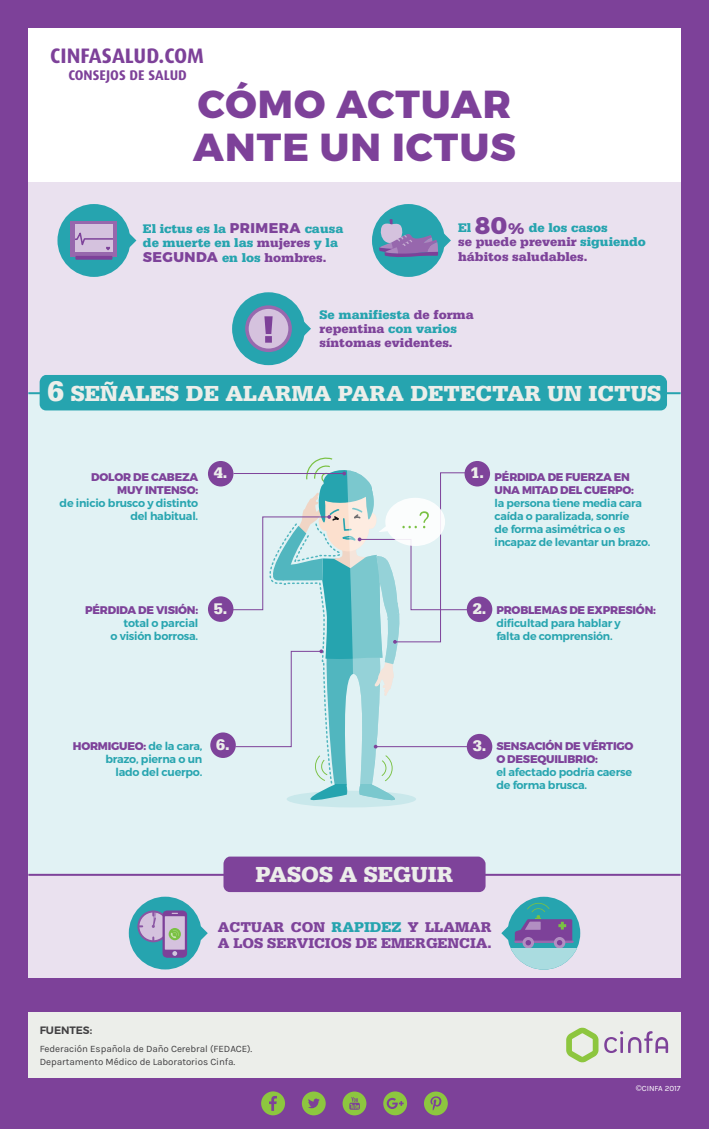
<style>
.page{position:relative;width:709px;height:1129px;background:#fff}
.page>*{position:absolute;margin:0;border:0;box-sizing:border-box;transform-origin:0 0}
.t1{font:800 39px/43px "Montserrat";letter-spacing:.03em;color:#7d4199}
.t2{font:900 23px "Serifa";color:#eceeea}
.t3{font:700 21px "Dax";letter-spacing:-.005em;color:#7d4199}
.t4{font:900 16.3px "Serifa";color:#eceeea}
.t5{font:900 15px/15.8px "Serifa";color:#7e439a}
.t6{font:700 14px "Dax";color:#7d4199}
.t7{font:900 13.1px/14.3px "Serifa";color:#7e439a}
.t8{font:900 13.1px/14.3px "Serifa";color:#26a4af}
.t9{font:600 11.1px/13px "Montserrat";letter-spacing:-.02em;color:#28a5b0;text-align:right}
.t10{font:800 11.1px/13px "Montserrat";letter-spacing:-.02em;color:#7e439a}
.t11{font:600 11px/13px "Montserrat";letter-spacing:-.02em;color:#28a5b0}
.t12{font:600 10.7px "Montserrat";letter-spacing:-.005em;color:#414042}
.t13{font:9.7px/13.6px "Karla";letter-spacing:-.005em;color:#414042}
.t14{font:8px "Karla";color:#fff}
.s1{font-family:"Montserrat";font-weight:800;font-size:14.1px;color:#7e439a}
.s2{color:#7e439a}
.s3{color:#26a4af}
.s4{font-family:"Montserrat";font-weight:800;font-size:24px}
.s5{font-family:"Montserrat";font-weight:800;font-size:15.4px}
.s6{font-size:30px}
.s7{font-weight:800;color:#7e439a}
.s8{font-family:"Myriad Pro";font-size:9px}
</style>
<div class="page">
<div style="left:0;top:0;width:709px;height:1128px;background:#7d4199"></div>
<div style="left:28px;top:393px;width:652px;height:486px;background:#e1f2f4"></div>
<div style="left:28px;top:28px;width:652px;height:154px;background:#fff"></div>
<div style="left:28px;top:182px;width:652px;height:211px;background:#eae1ef"></div>
<div style="left:28px;top:874px;width:652px;height:103px;background:#eae1ef"></div>
<div style="left:28px;top:1012px;width:652px;height:65px;background:#eceeea"></div>
<hr style="left:28px;top:873px;width:652px;height:2px;background:#7e439a">
<div style="left:223px;top:856px;width:262px;height:36px;background:#7e439a"></div>
<hr style="left:28px;top:392px;width:652px;height:2px;background:#26a4af">
<div style="left:40px;top:375px;width:627px;height:35px;background:#26a4af"></div>
<div style="left:208px;top:461px;width:25px;height:25px;background:#7e439a;border-radius:50%"></div>
<div style="left:208px;top:596px;width:25px;height:26px;background:#7e439a;border-radius:50%"></div>
<div style="left:210px;top:732px;width:26px;height:26px;background:#7e439a;border-radius:50%"></div>
<div style="left:464px;top:461px;width:26px;height:25px;background:#7e439a;border-radius:50%"></div>
<div style="left:467px;top:733px;width:25px;height:26px;background:#7e439a;border-radius:50%"></div>
<div style="left:467px;top:596px;width:25px;height:26px;background:#7e439a;border-radius:50%"></div>
<div style="left:287px;top:790px;width:129px;height:17px;background:#c9e8eb;border-radius:50%"></div>
<svg style="left:604px;top:1031px;width:64px;height:21px"></svg>
<svg style="left:566px;top:1027px;width:32px;height:35px"></svg>
<div style="left:302px;top:1091px;width:24px;height:24px;background:#8dc63f;border-radius:50%"></div>
<svg style="left:308px;top:1098px;width:12px;height:10px"></svg>
<div style="left:342px;top:1091px;width:24px;height:24px;background:#8dc63f;border-radius:50%"></div>
<svg style="left:349px;top:1097px;width:11px;height:12px"></svg>
<div style="left:424px;top:1091px;width:24px;height:24px;background:#8dc63f;border-radius:50%"></div>
<svg style="left:430px;top:1096px;width:11px;height:14px"></svg>
<div style="left:383px;top:1091px;width:24px;height:24px;background:#8dc63f;border-radius:50%"></div>
<svg style="left:387px;top:1097px;width:16px;height:11px"></svg>
<svg style="left:261px;top:1091px;width:24px;height:24px"></svg>
<div style="left:129px;top:896px;width:73px;height:73px;background:#26a4af;border-radius:50%"></div>
<svg style="left:201px;top:926px;width:7px;height:14px"></svg>
<div style="left:507px;top:896px;width:73px;height:73px;background:#26a4af;border-radius:50%"></div>
<svg style="left:522px;top:936px;width:12px;height:12px"></svg>
<svg style="left:554px;top:936px;width:11px;height:12px"></svg>
<svg style="left:501px;top:902px;width:72px;height:43px"></svg>
<svg style="left:510px;top:948px;width:67px;height:21px"></svg>
<svg style="left:137px;top:910px;width:50px;height:47px"></svg>
<svg style="left:231px;top:457px;width:237px;height:346px"></svg>
<div style="left:232px;top:292px;width:73px;height:73px;background:#26a4af;border-radius:50%"></div>
<svg style="left:245px;top:305px;width:66px;height:47px"></svg>
<div style="left:372px;top:204px;width:73px;height:73px;background:#26a4af;border-radius:50%"></div>
<svg style="left:379px;top:218px;width:72px;height:40px"></svg>
<svg style="left:129px;top:233px;width:7px;height:14px"></svg>
<div style="left:57px;top:204px;width:73px;height:73px;background:#26a4af;border-radius:50%"></div>
<div style="left:71px;top:221px;width:46px;height:35px;background:#9767ad"></div>
<svg style="left:75px;top:256px;width:37px;height:4px"></svg>
<div style="left:75px;top:224px;width:38px;height:28px;background:#d5c2de"></div>
<svg style="left:75px;top:232px;width:38px;height:18px"></svg>
<h3 class="t3" style="left:50px;top:44px;width:155px">CINFASALUD.COM</h3>
<p class="t6" style="left:68px;top:68px;width:120px">CONSEJOS DE SALUD</p>
<h1 class="t1" style="left:193px;top:84px;width:324px">CÓMO ACTUAR<br>ANTE UN ICTUS</h1>
<p class="t8" style="left:143px;top:221px;width:202px">El ictus es la <span class="s1">PRIMERA</span> causa de muerte en las <span class="s2">mujeres</span> y la<br><span class="s1">SEGUNDA</span> en los <span class="s2">hombres.</span></p>
<p class="t7" style="left:458px;top:220px;width:189px"><span class="s3">El</span> <span class="s4">80</span><span class="s5">%</span> <span class="s3">de los casos<br></span>se puede prevenir <span class="s3">siguiendo </span>hábitos saludables.</p>
<p class="t7" style="left:319px;top:307px;width:156px"><span class="s3">Se manifiesta</span> de forma repentina <span class="s3">con varios </span>síntomas evidentes.</p>
<h2 class="t2" style="left:48px;top:379px;width:615px"><span class="s6">6</span> SEÑALES DE ALARMA PARA DETECTAR UN ICTUS</h2>
<p class="t10" style="left:91px;top:470px;width:108px;text-align:right">DOLOR DE CABEZA<br>MUY INTENSO:</p>
<p class="t9" style="left:60px;top:496px;width:140px">de inicio brusco y distinto del habitual.</p>
<h3 class="t4" style="left:214px;top:463px;width:15px">4.</h3>
<p class="t10" style="left:85px;top:603px;width:115px">PÉRDIDA DE VISIÓN:</p>
<p class="t9" style="left:110px;top:616px;width:89px">total o parcial<br>o visión borrosa.</p>
<h3 class="t4" style="left:214px;top:598px;width:15px">5.</h3>
<h3 class="t4" style="left:470px;top:463px;width:15px">1.</h3>
<p class="t10" style="left:494px;top:470px;width:141px">PÉRDIDA DE FUERZA EN<br>UNA MITAD DEL CUERPO:</p>
<p class="t11" style="left:494px;top:496px;width:157px">la persona tiene media cara caída o paralizada, sonríe<br>de forma asimétrica o es incapaz de levantar un brazo.</p>
<h3 class="t4" style="left:473px;top:599px;width:15px">2.</h3>
<p class="t10" style="left:496px;top:603px;width:161px">PROBLEMAS DE EXPRESIÓN:</p>
<p class="t11" style="left:496px;top:616px;width:126px">dificultad para hablar y falta de comprensión.</p>
<p class="t9" style="left:73px;top:739px;width:131px"><span class="s7">HORMIGUEO:</span> de la cara, brazo, pierna o un<br>lado del cuerpo.</p>
<h3 class="t4" style="left:216px;top:734px;width:15px">6.</h3>
<h3 class="t4" style="left:473px;top:736px;width:15px">3.</h3>
<p class="t10" style="left:496px;top:740px;width:139px">SENSACIÓN DE VÉRTIGO<br>O DESEQUILIBRIO:</p>
<p class="t9" style="left:496px;top:765px;width:137px;text-align:left">el afectado podría caerse de forma brusca.</p>
<h2 class="t2" style="left:256px;top:861px;width:199px">PASOS A SEGUIR</h2>
<h3 class="t5" style="left:218px;top:918px;width:275px">ACTUAR CON <span class="s3">RAPIDEZ</span> Y LLAMAR<br>A LOS SERVICIOS DE EMERGENCIA.</h3>
<p class="t12" style="left:40px;top:1023px;width:54px">FUENTES:</p>
<p class="t13" style="left:40px;top:1041px;width:214px">Federación Española de Daño Cerebral (FEDACE).<br>Departamento Médico de Laboratorios Cinfa.</p>
<p class="t14" style="left:636px;top:1083px;width:46px"><span class="s8">©</span>CINFA 2017</p>
</div>
